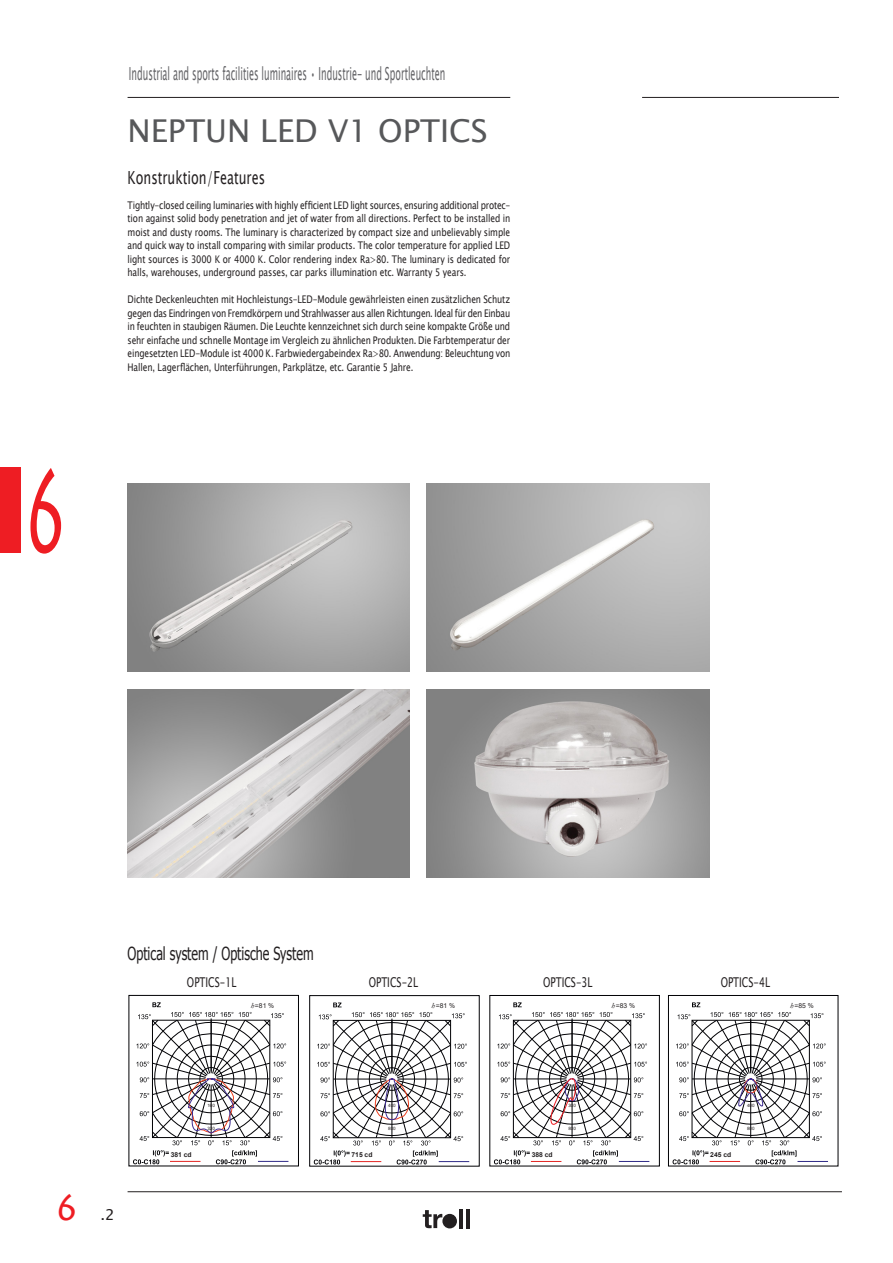
<style>
.page{position:relative;width:893px;height:1263px;background:#fff}
.page>*{position:absolute;margin:0;border:0;box-sizing:border-box;transform-origin:0 0}
.t1{font:115.5px "Lithos Pro";color:#ee1d23;scale:.6 1}
.t2{font:36px "Lithos Pro";color:#ee1d23}
.t3{font:31.5px "Lucida Sans Unicode";color:#57585a}
.t4{font:18px "Lucida Sans Unicode";color:#636366;scale:.5 1}
.t5{font:18px "Tahoma";color:#231f20;scale:.7 1}
.t6{font:18px "Lucida Sans Unicode";color:#231f20;scale:.7 1}
.t7{font:15px "Lucida Sans Unicode";color:#231f20}
.t8{font:13.5px "Lucida Sans Unicode";color:#231f20;scale:.7 1}
._7pt_strona_3_4{font:10.5px/13.5px "Lucida Sans Unicode";letter-spacing:-.01em;color:#231f20;text-align:justify;scale:.8 1}
.t9{font:6.75px "Arial";color:#231f20}
.t10{font:700 6.75px "Arial";color:#231f20}
.t11{font:4.5px "Arial";color:#231f20}
.s1{font-family:"Adobe Caslon Pro";font-style:italic;font-size:7.5px}
</style>
<div class="page">
<hr style="left:128px;top:97px;width:382px;height:1px;background:#231f20">
<hr style="left:642px;top:97px;width:197px;height:1px;background:#231f20">
<div style="left:0;top:468px;width:21px;height:85px;background:#ee1d23"></div>
<hr style="left:128px;top:1191px;width:714px;height:1px;background:#231f20">
<svg style="left:423px;top:1210px;width:19px;height:18px"></svg>
<hr style="left:460px;top:1209px;width:3px;height:19px;background:#231f20">
<hr style="left:466px;top:1209px;width:4px;height:19px;background:#231f20">
<div style="left:442px;top:1214px;width:15px;height:14px;background:#231f20;border-radius:50%"></div>
<svg style="left:128px;top:995px;width:171px;height:172px"></svg>
<svg style="left:309px;top:995px;width:171px;height:172px"></svg>
<svg style="left:489px;top:995px;width:171px;height:172px"></svg>
<svg style="left:668px;top:995px;width:171px;height:172px"></svg>
<img style="left:128px;top:484px;width:282px;height:188px">
<img style="left:128px;top:689px;width:282px;height:188px">
<img style="left:427px;top:484px;width:282px;height:188px">
<img style="left:427px;top:689px;width:282px;height:188px">
<h1 class="t1" style="left:21px;top:445px;width:83px">6</h1>
<h3 class="t4" style="left:129px;top:59px;width:634px">Industrial and sports facilities luminaires • Industrie- und Sportleuchten</h3>
<p class="t3" style="left:128px;top:106px;width:362px">NEPTUN LED V1 OPTICS</p>
<p class="t6" style="left:128px;top:164px;width:198px">Konstruktion/Features</p>
<p class="_7pt_strona_3_4" style="left:128px;top:198px;width:480px">Tightly-closed ceiling luminaries with highly efficient LED light sources, ensuring additional protec&shy;tion against solid body penetration and jet of water from all directions. Perfect to be installed in moist and dusty rooms. The luminary is characterized by compact size and unbelievably simple and quick way to install comparing with similar products. The color temperature for applied LED light sources is 3000 K or 4000 K. Color rendering index Ra&gt;80. The luminary is dedicated for halls, warehouses, underground passes, car parks illumination etc. Warranty 5 years.</p>
<p class="_7pt_strona_3_4" style="left:128px;top:293px;width:480px">Dichte Deckenleuchten mit Hochleistungs-LED-Module gewährleisten einen zusätzlichen Schutz gegen das Eindringen von Fremdkörpern und Strahlwasser aus allen Richtungen. Ideal für den Einbau in feuchten in staubigen Räumen. Die Leuchte kennzeichnet sich durch seine kompakte Größe und sehr einfache und schnelle Montage im Vergleich zu ähnlichen Produkten. Die Farbtemperatur der eingesetzten LED-Module ist 4000 K. Farbwiedergabeindex Ra&gt;80. Anwendung: Beleuchtung von Hallen, Lagerflächen, Unterführungen, Parkplätze, etc. Garantie 5 Jahre.</p>
<p class="t5" style="left:128px;top:941px;width:267px">Optical system / Optische System</p>
<p class="t9" style="left:251px;top:1000px;width:25px"><span class="s1">h</span>=81 %</p>
<p class="t8" style="left:187px;top:971px;width:72px">OPTICS-1L</p>
<p class="t8" style="left:369px;top:971px;width:72px">OPTICS-2L</p>
<p class="t8" style="left:543px;top:971px;width:72px">OPTICS-3L</p>
<p class="t8" style="left:721px;top:971px;width:72px">OPTICS-4L</p>
<p class="t9" style="left:612px;top:1001px;width:25px"><span class="s1">h</span>=83 %</p>
<p class="t9" style="left:431px;top:1001px;width:25px"><span class="s1">h</span>=81 %</p>
<p class="t9" style="left:790px;top:1001px;width:25px"><span class="s1">h</span>=85 %</p>
<h2 class="t2" style="left:54px;top:1187px;width:27px">6</h2>
<p class="t7" style="left:101px;top:1203px;width:16px">.2</p>
<p class="t10" style="left:171px;top:1149px;width:23px">381 cd</p>
<p class="t11" style="left:207px;top:1102px;width:9px">160</p>
<p class="t11" style="left:207px;top:1125px;width:9px">320</p>
<p class="t10" style="left:351px;top:1150px;width:23px">715 cd</p>
<p class="t11" style="left:388px;top:1102px;width:9px">400</p>
<p class="t11" style="left:388px;top:1125px;width:9px">800</p>
<p class="t10" style="left:532px;top:1149px;width:23px">388 cd</p>
<p class="t11" style="left:568px;top:1102px;width:9px">300</p>
<p class="t11" style="left:568px;top:1125px;width:9px">800</p>
<p class="t10" style="left:710px;top:1149px;width:23px">245 cd</p>
<p class="t11" style="left:747px;top:1102px;width:9px">400</p>
<p class="t11" style="left:747px;top:1125px;width:9px">800</p>
</div>
